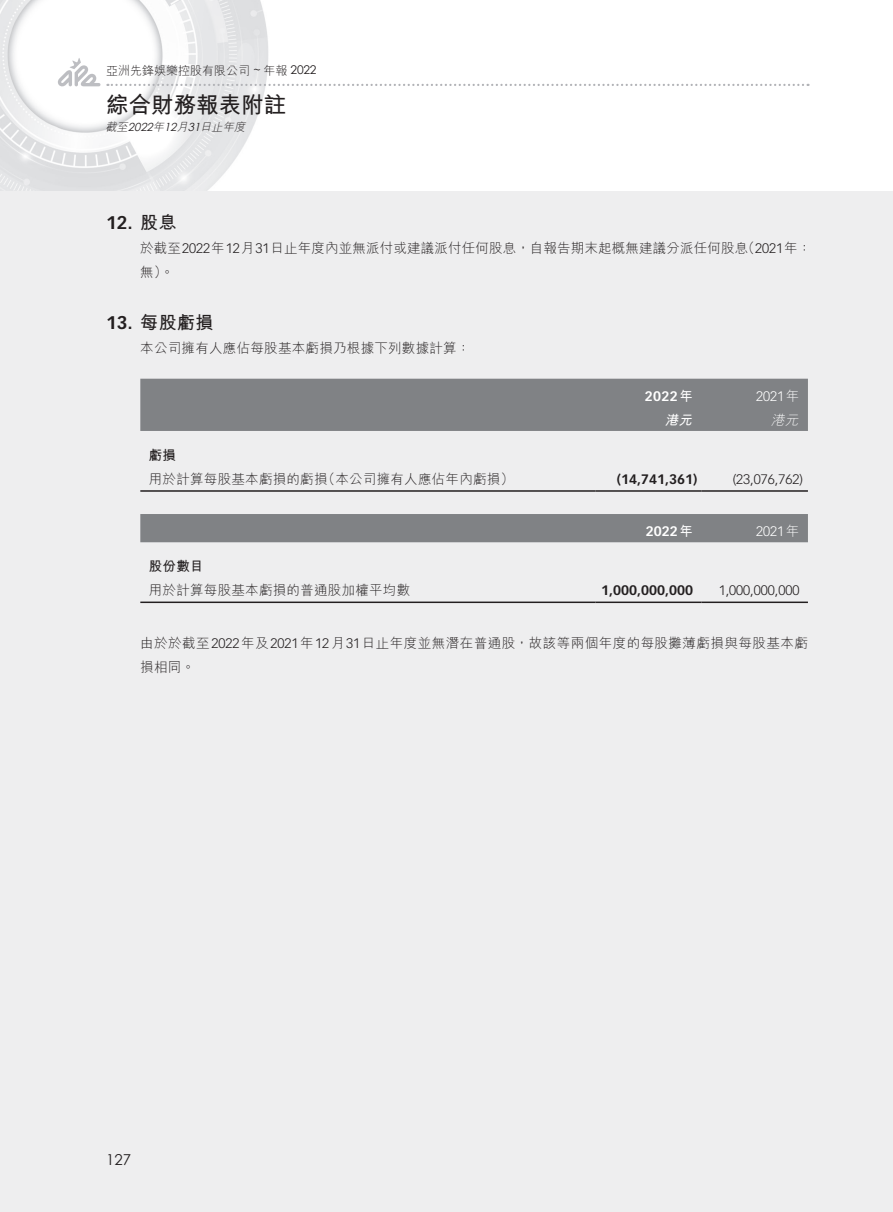
<style>
.page{position:relative;width:893px;height:1212px;background:#fff}
.page>*{position:absolute;margin:0;border:0;box-sizing:border-box;transform-origin:0 0}
.t1{font:700 22.5px "M Hei HK";color:#231f20}
.t2{font:700 18px "M Hei HK";color:#231f20}
.t3{font:700 18px "Vectora LT Std";color:#231f20}
.t4{font:15px "Century Gothic";color:#231f20}
.t5{font:300 13.5px/24px "M Hei HK";letter-spacing:.02em;color:#231f20}
.t6{font:700 13.5px "Vectora LT Std";color:#231f20}
.t7{font:300 13.5px "Vectora LT Std";color:#231f20}
.t8{font:700 13.5px "Vectora LT Std";letter-spacing:.01em;color:#fff}
.t9{font:300 13.5px "Vectora LT Std";color:#fff}
.t10{font:700 13.5px "M Hei HK";letter-spacing:.02em;color:#231f20}
.t11{font:italic 700 13.5px "M Hei HK";color:#fff}
.t12{font:italic 300 13.5px "M Hei HK";color:#fff}
.t13{font:300 12px "M Hei HK";color:#231f20}
.t14{font:italic 300 11.25px "M Hei HK";color:#231f20}
.s1{font-family:"Century Gothic";font-weight:400}
.s2{font-family:"M Hei HK"}
.s3{font-family:"Vectora LT Std"}
</style>
<div class="page">
<img style="left:0;top:0;width:810px;height:191px">
<div style="left:0;top:191px;width:893px;height:1021px;background:#eeeeef"></div>
<svg style="left:57px;top:58px;width:43px;height:29px"></svg>
<svg style="left:107px;top:84px;width:701px;height:2px"></svg>
<div style="left:140px;top:379px;width:668px;height:52px;background:#808285"></div>
<hr style="left:140px;top:490px;width:455px;height:2px;background:#231f20">
<hr style="left:595px;top:490px;width:107px;height:2px;background:#231f20">
<hr style="left:702px;top:490px;width:106px;height:2px;background:#231f20">
<div style="left:140px;top:514px;width:668px;height:28px;background:#808285"></div>
<hr style="left:140px;top:601px;width:455px;height:2px;background:#231f20">
<hr style="left:595px;top:601px;width:107px;height:2px;background:#231f20">
<hr style="left:702px;top:601px;width:106px;height:2px;background:#231f20">
<p class="t13" style="left:106px;top:64px;width:212px">亞洲先鋒娛樂控股有限公司 <span class="s1">~</span> 年報 <span class="s1">2022</span></p>
<h1 class="t1" style="left:106px;top:88px;width:181px">綜合財務報表附註</h1>
<p class="t14" style="left:105px;top:121px;width:144px">截至<span class="s1">2022</span>年<span class="s1">12</span>月<span class="s1">31</span>日止年度</p>
<h2 class="t3" style="left:106px;top:211px;width:72px">12. <span class="s2">股息</span></h2>
<p class="t5" style="left:140px;top:236px;width:672px">於截至<span class="s3">2022</span>年<span class="s3">12</span>月<span class="s3">31</span>日止年度內並無派付或建議派付任何股息，自報告期末起概無建議分派任何股息（<span class="s3">2021</span>年：無）。</p>
<h2 class="t2" style="left:106px;top:309px;width:109px"><span class="s3">13.</span> 每股虧損</h2>
<p class="t5" style="left:140px;top:336px;width:331px">本公司擁有人應佔每股基本虧損乃根據下列數據計算：</p>
<p class="t8" style="left:645px;top:388px;width:50px">2022<span class="s2">年</span></p>
<p class="t9" style="left:756px;top:388px;width:45px">2021<span class="s2">年</span></p>
<p class="t11" style="left:665px;top:410px;width:32px">港元</p>
<p class="t12" style="left:771px;top:413px;width:32px">港元</p>
<p class="t10" style="left:149px;top:445px;width:29px">虧損</p>
<p class="t5" style="left:149px;top:466px;width:367px">用於計算每股基本虧損的虧損（本公司擁有人應佔年內虧損）</p>
<p class="t6" style="left:617px;top:471px;width:82px">(14,741,361)</p>
<p class="t7" style="left:733px;top:471px;width:72px">(23,076,762)</p>
<p class="t8" style="left:646px;top:523px;width:49px">2022<span class="s2">年</span></p>
<p class="t9" style="left:756px;top:524px;width:45px">2021<span class="s2">年</span></p>
<p class="t10" style="left:149px;top:556px;width:56px">股份數目</p>
<p class="t5" style="left:149px;top:578px;width:263px">用於計算每股基本虧損的普通股加權平均數</p>
<p class="t6" style="left:601px;top:582px;width:93px">1,000,000,000</p>
<p class="t7" style="left:719px;top:582px;width:82px">1,000,000,000</p>
<p class="t5" style="left:140px;top:630px;width:669px">由於於截至<span class="s3">2022</span>年及<span class="s3">2021</span>年<span class="s3">12</span>月<span class="s3">31</span>日止年度並無潛在普通股，故該等兩個年度的每股攤薄虧損與每股基本虧損相同。</p>
<p class="t4" style="left:106px;top:1149px;width:26px">127</p>
</div>
